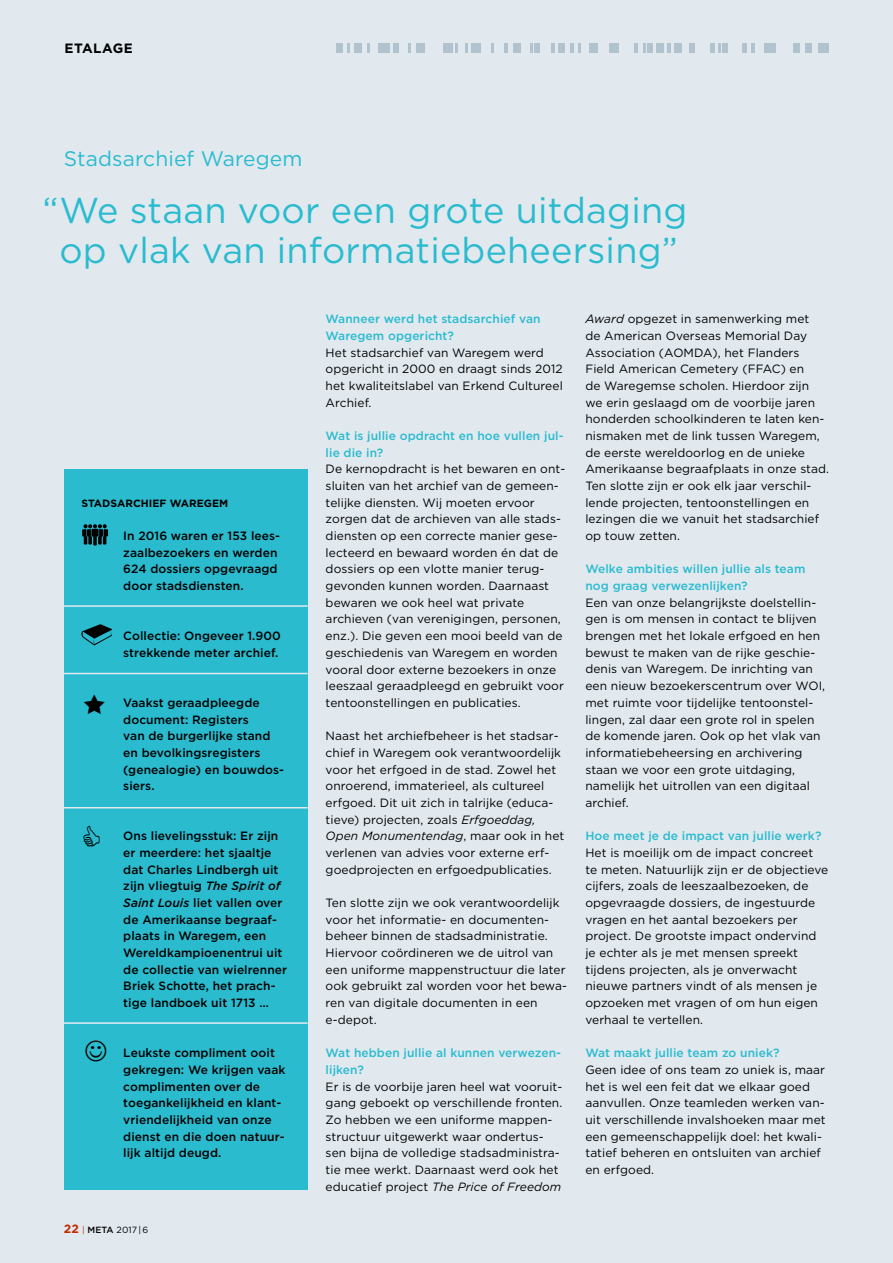
<style>
.page{position:relative;width:893px;height:1263px;background:#e1e9ef}
.page>*{position:absolute;margin:0;border:0;box-sizing:border-box;transform-origin:0 0}
.t1{font:36px/39.6px "Gotham";letter-spacing:.005em;color:#2abbcf;text-align:center}
.t2{font:21px "Gotham";letter-spacing:.005em;color:#2abbcf}
.t3{font:700 13.5px "Gotham";letter-spacing:.04em;color:#000}
.t4{font:12px/16.6px "Gotham";letter-spacing:.005em;color:#000}
.t5{font:500 12px/16.6px "Gotham";letter-spacing:.005em;color:#000}
.t6{font:500 12px/16.6px "Gotham";letter-spacing:.005em;color:#2abbcf}
.t7{font:700 10.5px "Gotham";letter-spacing:.005em;color:#000}
.t8{font:9px "Gotham";color:#000}
.s1{font-style:italic}
.s2{font-weight:700;font-size:12px;color:#c02d05}
.s3{color:#c02d05}
.s4{font-weight:500}
</style>
<div class="page">
<div style="left:64px;top:469px;width:244px;height:720px;background:#2abbcf"></div>
<hr style="left:64px;top:605px;width:244px;height:2px;background:#e1e9ef">
<hr style="left:64px;top:1022px;width:244px;height:2px;background:#e1e9ef">
<hr style="left:64px;top:807px;width:244px;height:1px;background:#e1e9ef">
<hr style="left:64px;top:673px;width:244px;height:1px;background:#e1e9ef">
<svg style="left:82px;top:524px;width:26px;height:21px"></svg>
<svg style="left:81px;top:624px;width:31px;height:21px"></svg>
<svg style="left:743px;top:44px;width:12px;height:9px"></svg>
<div style="left:805px;top:44px;width:6px;height:9px;background:#b1c3cf"></div>
<div style="left:763px;top:44px;width:12px;height:9px;background:#b1c3cf"></div>
<div style="left:818px;top:44px;width:11px;height:9px;background:#b1c3cf"></div>
<div style="left:793px;top:44px;width:6px;height:9px;background:#b1c3cf"></div>
<svg style="left:465px;top:44px;width:3px;height:9px"></svg>
<svg style="left:367px;top:44px;width:2px;height:9px"></svg>
<div style="left:656px;top:44px;width:7px;height:9px;background:#b1c3cf"></div>
<svg style="left:408px;top:44px;width:3px;height:9px"></svg>
<svg style="left:570px;top:44px;width:11px;height:9px"></svg>
<div style="left:674px;top:44px;width:8px;height:9px;background:#b1c3cf"></div>
<svg style="left:667px;top:44px;width:4px;height:9px"></svg>
<div style="left:336px;top:44px;width:6px;height:9px;background:#b1c3cf"></div>
<svg style="left:504px;top:44px;width:4px;height:9px"></svg>
<svg style="left:347px;top:44px;width:3px;height:9px"></svg>
<div style="left:513px;top:44px;width:8px;height:9px;background:#b1c3cf"></div>
<div style="left:354px;top:44px;width:7px;height:9px;background:#b1c3cf"></div>
<div style="left:558px;top:44px;width:7px;height:9px;background:#b1c3cf"></div>
<div style="left:648px;top:44px;width:5px;height:9px;background:#b1c3cf"></div>
<div style="left:416px;top:44px;width:9px;height:9px;background:#b1c3cf"></div>
<div style="left:589px;top:44px;width:9px;height:9px;background:#b1c3cf"></div>
<div style="left:689px;top:44px;width:5px;height:9px;background:#b1c3cf"></div>
<div style="left:471px;top:44px;width:10px;height:9px;background:#b1c3cf"></div>
<div style="left:610px;top:44px;width:9px;height:9px;background:#b1c3cf"></div>
<div style="left:723px;top:44px;width:5px;height:9px;background:#b1c3cf"></div>
<svg style="left:718px;top:44px;width:3px;height:9px"></svg>
<div style="left:710px;top:44px;width:5px;height:9px;background:#b1c3cf"></div>
<div style="left:535px;top:44px;width:5px;height:9px;background:#b1c3cf"></div>
<div style="left:378px;top:44px;width:12px;height:9px;background:#b1c3cf"></div>
<div style="left:443px;top:44px;width:9px;height:9px;background:#b1c3cf"></div>
<svg style="left:491px;top:44px;width:2px;height:9px"></svg>
<svg style="left:551px;top:44px;width:4px;height:9px"></svg>
<svg style="left:635px;top:44px;width:11px;height:9px"></svg>
<svg style="left:530px;top:44px;width:3px;height:9px"></svg>
<div style="left:394px;top:44px;width:5px;height:9px;background:#b1c3cf"></div>
<svg style="left:456px;top:44px;width:2px;height:9px"></svg>
<p class="t3" style="left:64px;top:40px;width:70px">ETALAGE</p>
<h2 class="t2" style="left:64px;top:145px;width:240px">Stadsarchief Waregem</h2>
<h1 class="t1" style="left:43px;top:190px;width:646px">“We staan voor een grote uitdaging op vlak van informatiebeheersing”</h1>
<p class="t7" style="left:81px;top:496px;width:147px">STADSARCHIEF WAREGEM</p>
<p class="t5" style="left:123px;top:527px;width:158px">In 2016 waren er 153 lees&shy;zaalbezoekers en werden<br>624 dossiers opgevraagd door stadsdiensten.</p>
<p class="t5" style="left:123px;top:627px;width:159px">Collectie: Ongeveer 1.900 strekkende meter archief.</p>
<p class="t5" style="left:123px;top:694px;width:162px">Vaakst geraadpleegde document: Registers<br>van de burgerlijke stand en bevolkingsregisters (genealogie) en bouwdos&shy;siers.</p>
<p class="t5" style="left:123px;top:828px;width:165px">Ons lievelingsstuk: Er zijn er meerdere: het sjaaltje dat Charles Lindbergh uit zijn vliegtuig <span class="s1">The Spirit of<br>Saint Louis</span> liet vallen over de Amerikaanse begraaf&shy;plaats in Waregem, een<br>Wereldkampioenentrui uit de collectie van wielrenner<br>Briek Schotte, het prach&shy;tige landboek uit 1713 …</p>
<p class="t5" style="left:123px;top:1044px;width:164px;text-indent:-16px">Leukste compliment ooit gekregen: We krijgen vaak complimenten over de toegankelijkheid en klant&shy;vriendelijkheid van onze dienst en die doen natuur&shy;lijk altijd deugd.</p>
<p class="t8" style="left:64px;top:1224px;width:86px"><span class="s2">22</span> <span class="s3">|</span> <span class="s4">META</span> 2017 | 6</p>
<p class="t6" style="left:326px;top:310px;width:216px">Wanneer werd het stadsarchief van<br>Waregem opgericht?</p>
<p class="t4" style="left:326px;top:344px;width:239px">Het stadsarchief van Waregem werd opgericht in 2000 en draagt sinds 2012 het kwaliteitslabel van Erkend Cultureel<br>Archief.</p>
<p class="t6" style="left:326px;top:427px;width:239px">Wat is jullie opdracht en hoe vullen jul&shy;lie die in?</p>
<p class="t4" style="left:326px;top:460px;width:241px">De kernopdracht is het bewaren en ont&shy;sluiten van het archief van de gemeen&shy;telijke diensten. Wij moeten ervoor zorgen dat de archieven van alle stads&shy;diensten op een correcte manier gese&shy;lecteerd en bewaard worden én dat de dossiers op een vlotte manier terug&shy;gevonden kunnen worden. Daarnaast bewaren we ook heel wat private archieven (van verenigingen, personen, enz.). Die geven een mooi beeld van de geschiedenis van Waregem en worden vooral door externe bezoekers in onze leeszaal geraadpleegd en gebruikt voor tentoonstellingen en publicaties.</p>
<p class="t4" style="left:326px;top:727px;width:240px">Naast het archiefbeheer is het stadsar&shy;chief in Waregem ook verantwoordelijk voor het erfgoed in de stad. Zowel het onroerend, immaterieel, als cultureel erfgoed. Dit uit zich in talrijke (educa&shy;tieve) projecten, zoals <span class="s1">Erfgoeddag, Open Monumentendag</span>, maar ook in het verlenen van advies voor externe erf&shy;goedprojecten en erfgoedpublicaties.</p>
<p class="t4" style="left:326px;top:894px;width:243px">Ten slotte zijn we ook verantwoordelijk voor het informatie- en documenten&shy;beheer binnen de stadsadministratie.<br>Hiervoor coördineren we de uitrol van een uniforme mappenstructuur die later ook gebruikt zal worden voor het bewa&shy;ren van digitale documenten in een e-depot.</p>
<p class="t6" style="left:326px;top:1044px;width:237px">Wat hebben jullie al kunnen verwezen&shy;lijken?</p>
<p class="t4" style="left:326px;top:1078px;width:238px">Er is de voorbije jaren heel wat vooruit&shy;gang geboekt op verschillende fronten.<br>Zo hebben we een uniforme mappen&shy;structuur uitgewerkt waar ondertus&shy;sen bijna de volledige stadsadministra&shy;tie mee werkt. Daarnaast werd ook het educatief project <span class="s1">The Price of Freedom</span></p>
<p class="t4" style="left:585px;top:310px;width:245px"><span class="s1">Award</span> opgezet in samenwerking met<br>de American Overseas Memorial Day Association (AOMDA), het Flanders Field American Cemetery (FFAC) en<br>de Waregemse scholen. Hierdoor zijn we erin geslaagd om de voorbije jaren honderden schoolkinderen te laten ken&shy;nismaken met de link tussen Waregem, de eerste wereldoorlog en de unieke Amerikaanse begraafplaats in onze stad.<br>Ten slotte zijn er ook elk jaar verschil&shy;lende projecten, tentoonstellingen en lezingen die we vanuit het stadsarchief op touw zetten.</p>
<p class="t6" style="left:585px;top:561px;width:222px">Welke ambities willen jullie als team nog graag verwezenlijken?</p>
<p class="t4" style="left:585px;top:594px;width:241px">Een van onze belangrijkste doelstellin&shy;gen is om mensen in contact te blijven brengen met het lokale erfgoed en hen bewust te maken van de rijke geschie&shy;denis van Waregem. De inrichting van een nieuw bezoekerscentrum over WOI, met ruimte voor tijdelijke tentoonstel&shy;lingen, zal daar een grote rol in spelen de komende jaren. Ook op het vlak van informatiebeheersing en archivering staan we voor een grote uitdaging, namelijk het uitrollen van een digitaal archief.</p>
<p class="t6" style="left:585px;top:827px;width:238px">Hoe meet je de impact van jullie werk?</p>
<p class="t4" style="left:585px;top:844px;width:244px">Het is moeilijk om de impact concreet<br>te meten. Natuurlijk zijn er de objectieve cijfers, zoals de leeszaalbezoeken, de opgevraagde dossiers, de ingestuurde vragen en het aantal bezoekers per project. De grootste impact ondervind je echter als je met mensen spreekt tijdens projecten, als je onverwacht nieuwe partners vindt of als mensen je opzoeken met vragen of om hun eigen verhaal te vertellen.</p>
<p class="t6" style="left:585px;top:1044px;width:196px">Wat maakt jullie team zo uniek?</p>
<p class="t4" style="left:585px;top:1061px;width:242px">Geen idee of ons team zo uniek is, maar het is wel een feit dat we elkaar goed aanvullen. Onze teamleden werken van&shy;uit verschillende invalshoeken maar met een gemeenschappelijk doel: het kwali&shy;tatief beheren en ontsluiten van archief en erfgoed.</p>
</div>
